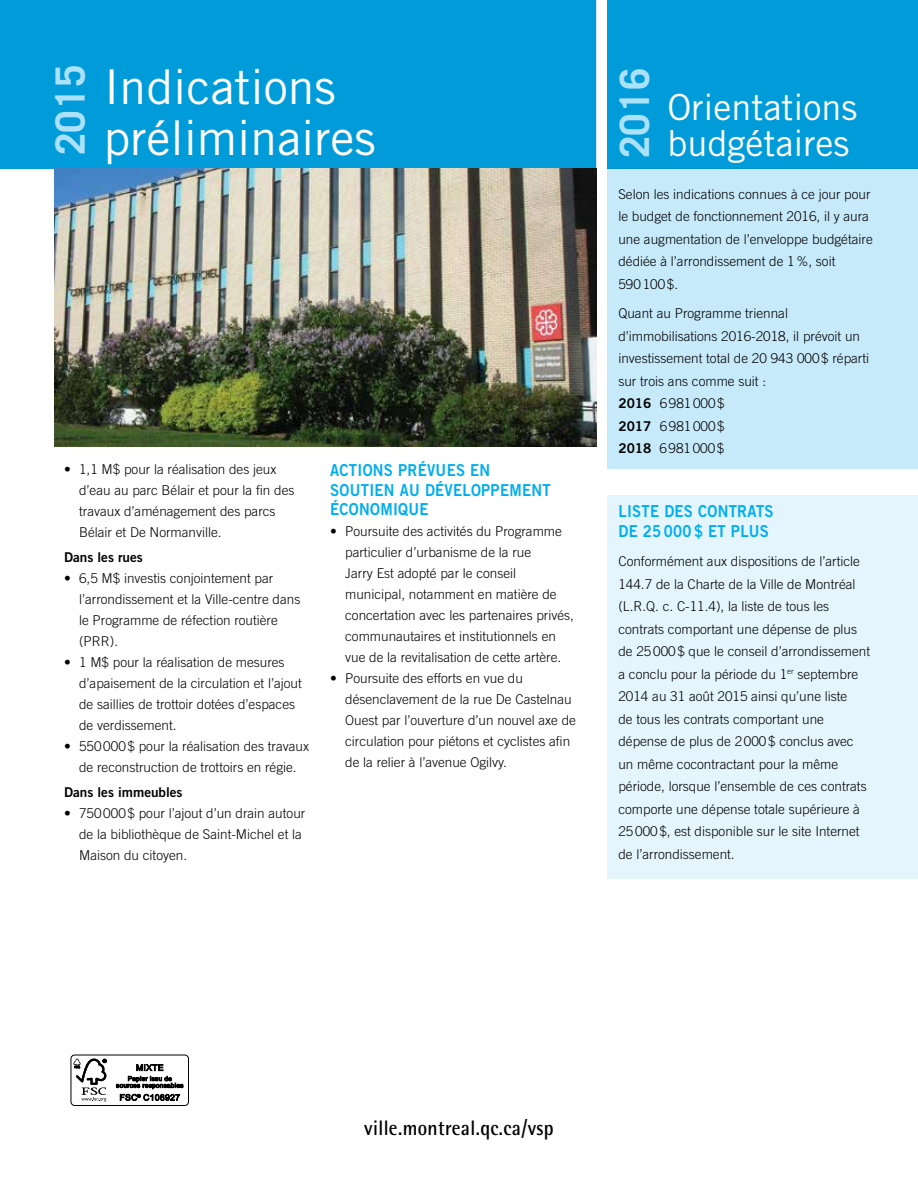
<style>
.page{position:relative;width:918px;height:1188px;background:#fff}
.page>*{position:absolute;margin:0;border:0;box-sizing:border-box;transform-origin:0 0}
.t1{font:48px/51px "Trade Gothic LT Std";color:#fff}
.t2{font:700 40.5px "Trade Gothic LT Std";color:#abe1fa}
.t3{font:36px "Trade Gothic LT Std";color:#fff}
.t4{font:700 21px "Rotis Semi Sans";letter-spacing:.02em;color:#000;scale:.9 1}
.t5{font:16.5px/19.5px "Trade Gothic LT Std Bd 2";letter-spacing:.02em;color:#00aeef;scale:.9 1}
.t6{font:300 13.5px/22.5px "Trade Gothic LT Std";color:#000}
.t7{font:13.5px "Trade Gothic LT Std Bd 2";color:#000}
.s1{font-family:"Trade Gothic LT Std Bd 2";font-weight:400}
</style>
<div class="page">
<div style="left:0;top:0;width:596px;height:168px;background:#009cd9"></div>
<img style="left:54px;top:168px;width:542px;height:278px">
<div style="left:607px;top:496px;width:311px;height:383px;background:#e4f5fd"></div>
<div style="left:607px;top:168px;width:311px;height:301px;background:#c7eafb"></div>
<div style="left:607px;top:0;width:311px;height:168px;background:#009cd9"></div>
<div style="left:71px;top:1055px;width:118px;height:51px;border:1px solid #000;border-radius:4px"></div>
<svg style="left:73px;top:1059px;width:34px;height:42px"></svg>
<svg style="left:116px;top:1064px;width:67px;height:37px"></svg>
<h2 class="t2" style="left:45px;top:155px;width:92px;rotate:-90deg">2015</h2>
<h1 class="t1" style="left:104px;top:61px;width:274px">Indications préliminaires</h1>
<p class="t6" style="left:79px;top:459px;width:217px;line-height:21px;text-indent:-15px">• 1,1 M$ pour la réalisation des jeux d’eau au parc Bélair et pour la fin des travaux d’aménagement des parcs<br>Bélair et De Normanville.</p>
<p class="t7" style="left:64px;top:549px;width:80px">DANS LES RUES</p>
<p class="t6" style="left:79px;top:567px;width:223px;line-height:21px;text-indent:-15px">• 6,5 M$ investis conjointement par l’arrondissement et la Ville-centre dans le Programme de réfection routière (PRR).</p>
<p class="t6" style="left:79px;top:651px;width:224px;line-height:21px;text-indent:-15px">• 1 M$ pour la réalisation de mesures d’apaisement de la circulation et l’ajout de saillies de trottoir dotées d’espaces de verdissement.</p>
<p class="t6" style="left:64px;top:735px;width:246px;line-height:21px;text-align:center">• 550000$ pour la réalisation des travaux de reconstruction de trottoirs en régie.</p>
<p class="t7" style="left:64px;top:784px;width:120px">DANS LES IMMEUBLES</p>
<p class="t6" style="left:79px;top:802px;width:228px;line-height:21px;text-indent:-15px">• 750000$ pour l’ajout d’un drain autour de la bibliothèque de Saint-Michel et la<br>Maison du citoyen.</p>
<p class="t5" style="left:330px;top:460px;width:22px">ACTIONS</p>
<p class="t5" style="left:398px;top:460px;width:12px">PRÉVUES</p>
<p class="t5" style="left:470px;top:460px;width:11px">EN</p>
<p class="t5" style="left:330px;top:480px;width:11px">SOUTIEN</p>
<p class="t5" style="left:400px;top:480px;width:40px">AU DÉVELOPPEMENT</p>
<p class="t5" style="left:330px;top:499px;width:12px">ÉCONOMIQUE</p>
<p class="t6" style="left:345px;top:521px;width:230px;line-height:21px;text-indent:-15px">• Poursuite des activités du Programme particulier d’urbanisme de la rue<br>Jarry Est adopté par le conseil municipal, notamment en matière de concertation avec les partenaires privés, communautaires et institutionnels en vue de la revitalisation de cette artère.</p>
<p class="t6" style="left:345px;top:668px;width:232px;line-height:21px;text-indent:-15px">• Poursuite des efforts en vue du désenclavement de la rue De Castelnau Ouest par l’ouverture d’un nouvel axe de circulation pour piétons et cyclistes afin de la relier à l’avenue Ogilvy.</p>
<h2 class="t2" style="left:610px;top:158px;width:92px;rotate:-90deg">2016</h2>
<h3 class="t3" style="left:667px;top:86px;width:192px">Orientations</h3>
<h3 class="t3" style="left:667px;top:122px;width:184px">budgétaires</h3>
<p class="t6" style="left:618px;top:183px;width:256px">Selon les indications connues à ce jour pour le budget de fonctionnement 2016, il y aura une augmentation de l’enveloppe budgétaire dédiée à l’arrondissement de 1%, soit 590100$.</p>
<p class="t6" style="left:618px;top:302px;width:252px">Quant au Programme triennal d’immobilisations 2016-2018, il prévoit un investissement total de 20 943 000$ réparti sur trois ans comme suit :<br><span class="s1">2016</span> 6981000$<br><span class="s1">2017</span> 6981000$<br><span class="s1">2018</span> 6981000$</p>
<p class="t5" style="left:618px;top:502px;width:174px">LISTE DES CONTRATS<br>DE 25 000 $ ET PLUS</p>
<p class="t6" style="left:618px;top:550px;width:253px">Conformément aux dispositions de l’article 144.7 de la Charte de la Ville de Montréal (L.R.Q. c. C-11.4), la liste de tous les contrats comportant une dépense de plus de 25000$ que le conseil d’arrondissement a conclu pour la période du 1<sup>er</sup> septembre 2014 au 31 août 2015 ainsi qu’une liste<br>de tous les contrats comportant une dépense de plus de 2000$ conclus avec un même cocontractant pour la même période, lorsque l’ensemble de ces contrats comporte une dépense totale supérieure à 25000$, est disponible sur le site Internet de l’arrondissement.</p>
<h3 class="t4" style="left:364px;top:1115px;width:212px">ville.montreal.qc.ca/vsp</h3>
</div>
